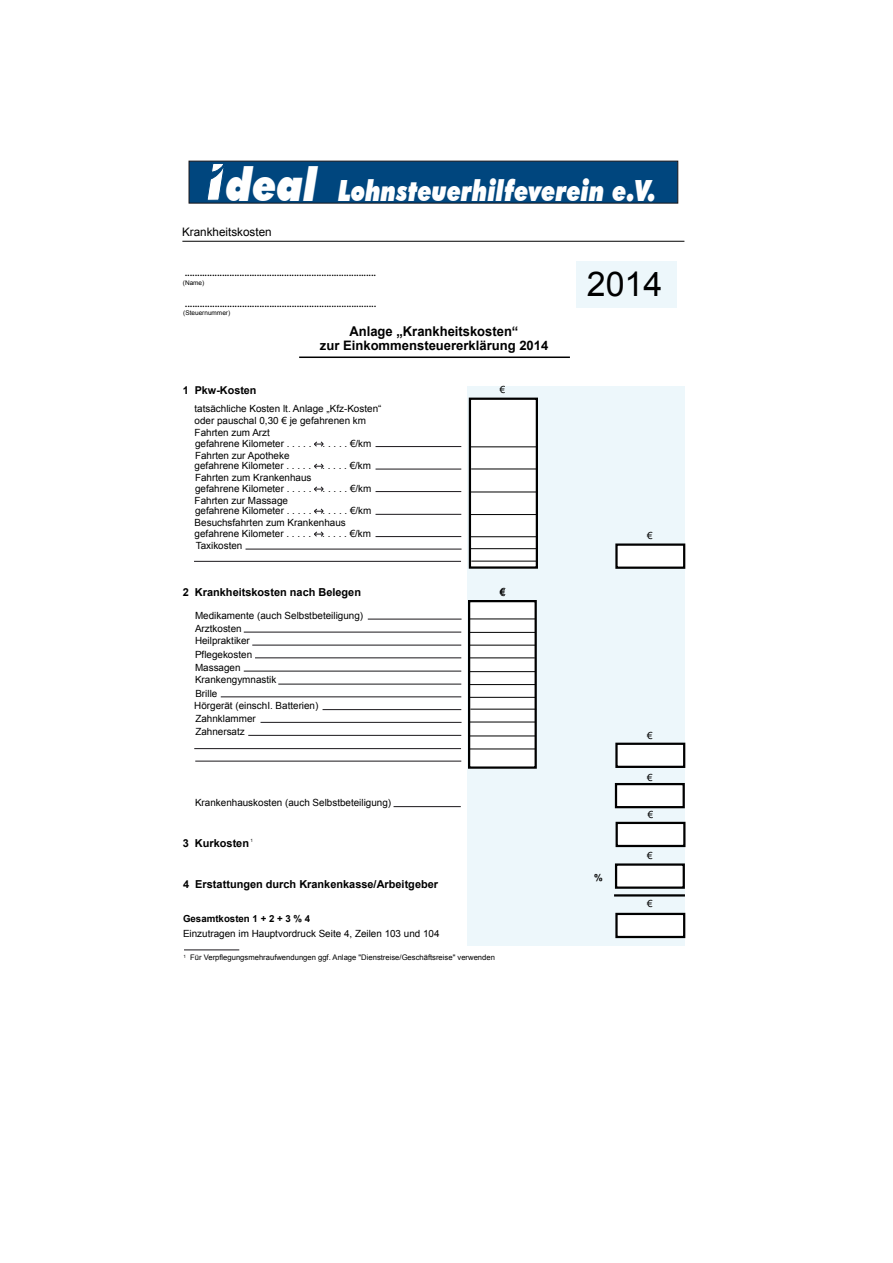
<style>
.page{position:relative;width:893px;height:1263px;background:#fff}
.page>*{position:absolute;margin:0;border:0;box-sizing:border-box;transform-origin:0 0}
.t1{font:34.05px "Arial";color:#000}
.t2{font:italic 900 29.1px "Futura BT";color:#fff;scale:.8 1}
.t3{font:700 13.5px "Arial";color:#000;scale:.96 1}
.t4{font:700 13.05px "Arial";color:#000}
.t5{font:12px "Myriad Pro";color:#000}
.t6{font:11.7px "Arial";color:#000}
.t7{font:700 10.95px "Arial";color:#000}
.t8{font:700 10.8px "Arial";color:#000}
.t9{font:9.9px/12.8px "Arial";color:#000}
.t10{font:700 9.75px "Arial";color:#000}
.t11{font:7.65px "Arial";color:#000}
.t12{font:6.45px "Arial";color:#000}
.t13{font:4.5px "Arial";color:#000}
.s1{font-size:46.5px}
</style>
<div class="page">
<div style="left:576px;top:261px;width:100px;height:47px;background:#edf7fb"></div>
<hr style="left:182px;top:241px;width:502px;height:1px;background:#000">
<hr style="left:299px;top:356px;width:271px;height:2px;background:#000">
<div style="left:189px;top:161px;width:489px;height:43px;background:#00467e;border:1px solid #1a171b"></div>
<svg style="left:206px;top:161px;width:20px;height:40px"></svg>
<svg style="left:314px;top:441px;width:10px;height:6px"></svg>
<svg style="left:314px;top:463px;width:10px;height:6px"></svg>
<svg style="left:314px;top:486px;width:10px;height:6px"></svg>
<svg style="left:314px;top:508px;width:10px;height:6px"></svg>
<svg style="left:314px;top:531px;width:10px;height:6px"></svg>
<hr style="left:376px;top:446px;width:85px;height:1px;background:#1a171b">
<hr style="left:376px;top:469px;width:85px;height:1px;background:#1a171b">
<hr style="left:376px;top:491px;width:85px;height:1px;background:#1a171b">
<hr style="left:376px;top:514px;width:85px;height:1px;background:#1a171b">
<hr style="left:376px;top:536px;width:85px;height:1px;background:#1a171b">
<hr style="left:245px;top:549px;width:217px;height:1px;background:#1a171b">
<hr style="left:194px;top:561px;width:267px;height:1px;background:#1a171b">
<hr style="left:368px;top:619px;width:93px;height:1px;background:#1a171b">
<hr style="left:244px;top:632px;width:217px;height:1px;background:#1a171b">
<hr style="left:252px;top:645px;width:209px;height:1px;background:#1a171b">
<hr style="left:255px;top:657px;width:206px;height:1px;background:#1a171b">
<hr style="left:244px;top:671px;width:217px;height:1px;background:#1a171b">
<hr style="left:278px;top:684px;width:183px;height:1px;background:#1a171b">
<hr style="left:221px;top:696px;width:240px;height:1px;background:#1a171b">
<hr style="left:322px;top:709px;width:139px;height:1px;background:#1a171b">
<hr style="left:260px;top:722px;width:201px;height:1px;background:#1a171b">
<hr style="left:248px;top:735px;width:213px;height:1px;background:#1a171b">
<hr style="left:194px;top:748px;width:267px;height:1px;background:#1a171b">
<hr style="left:195px;top:761px;width:266px;height:1px;background:#1a171b">
<hr style="left:394px;top:806px;width:67px;height:1px;background:#1a171b">
<hr style="left:184px;top:949px;width:55px;height:1px;background:#1a171b">
<div style="left:468px;top:386px;width:217px;height:559px;background:#edf7fb"></div>
<div style="left:469px;top:398px;width:69px;height:171px;background:#fff;border:2px solid #000"></div>
<div style="left:468px;top:600px;width:69px;height:169px;background:#fff;border:2px solid #000"></div>
<hr style="left:469px;top:618px;width:66px;height:1px;background:#000">
<hr style="left:470px;top:632px;width:65px;height:1px;background:#000">
<hr style="left:470px;top:645px;width:65px;height:1px;background:#000">
<hr style="left:469px;top:657px;width:66px;height:1px;background:#000">
<hr style="left:469px;top:671px;width:66px;height:1px;background:#000">
<hr style="left:469px;top:684px;width:66px;height:1px;background:#000">
<hr style="left:470px;top:697px;width:66px;height:1px;background:#000">
<hr style="left:471px;top:446px;width:65px;height:1px;background:#000">
<hr style="left:471px;top:469px;width:66px;height:1px;background:#000">
<hr style="left:470px;top:514px;width:66px;height:1px;background:#000">
<hr style="left:471px;top:492px;width:66px;height:1px;background:#000">
<hr style="left:471px;top:536px;width:66px;height:1px;background:#000">
<hr style="left:471px;top:548px;width:66px;height:1px;background:#000">
<hr style="left:471px;top:561px;width:66px;height:1px;background:#000">
<div style="left:615px;top:743px;width:70px;height:25px;background:#fff;border:2px solid #000"></div>
<div style="left:615px;top:543px;width:70px;height:26px;background:#fff;border:2px solid #000"></div>
<div style="left:615px;top:783px;width:70px;height:25px;background:#fff;border:2px solid #000"></div>
<div style="left:615px;top:822px;width:70px;height:25px;background:#fff;border:2px solid #000"></div>
<div style="left:615px;top:863px;width:70px;height:26px;background:#fff;border:2px solid #000"></div>
<div style="left:615px;top:913px;width:70px;height:25px;background:#fff;border:2px solid #000"></div>
<hr style="left:614px;top:894px;width:71px;height:2px;background:#000">
<hr style="left:470px;top:709px;width:66px;height:1px;background:#000">
<hr style="left:470px;top:722px;width:66px;height:1px;background:#000">
<hr style="left:470px;top:735px;width:66px;height:1px;background:#000">
<hr style="left:469px;top:748px;width:66px;height:1px;background:#000">
<h2 class="t2" style="left:226px;top:172px;width:539px"><span class="s1">deal</span> Lohnsteuerhilfeverein e.V.</h2>
<p class="t6" style="left:182px;top:224px;width:91px">Krankheitskosten</p>
<p class="t5" style="left:185px;top:265px;width:193px">.............................................................................</p>
<p class="t12" style="left:183px;top:278px;width:23px">(Name)</p>
<p class="t12" style="left:183px;top:308px;width:48px">(Steuernummer)</p>
<h3 class="t3" style="left:349px;top:322px;width:178px">Anlage „Krankheitskosten“</h3>
<h3 class="t4" style="left:320px;top:336px;width:230px">zur Einkommensteuererklärung 2014</h3>
<p class="t5" style="left:185px;top:296px;width:193px">.............................................................................</p>
<p class="t8" style="left:183px;top:383px;width:75px">1 Pkw-Kosten</p>
<p class="t9" style="left:194px;top:402px;width:188px;line-height:12.3px">tatsächliche Kosten lt. Anlage „Kfz-Kosten“ oder pauschal 0,30 € je gefahrenen km<br>Fahrten zum Arzt</p>
<p class="t9" style="left:195px;top:438px;width:178px;line-height:11.7px">gefahrene Kilometer . . . . . . . . . . €/km<br>Fahrten zur Apotheke</p>
<p class="t9" style="left:195px;top:460px;width:178px;line-height:12px">gefahrene Kilometer . . . . . . . . . . €/km<br>Fahrten zum Krankenhaus</p>
<p class="t9" style="left:195px;top:482px;width:178px">gefahrene Kilometer . . . . . . . . . . €/km<br>Fahrten zur Massage</p>
<p class="t9" style="left:195px;top:505px;width:178px;line-height:12px">gefahrene Kilometer . . . . . . . . . . €/km<br>Besuchsfahrten zum Krankenhaus</p>
<p class="t9" style="left:196px;top:539px;width:48px">Taxikosten</p>
<p class="t9" style="left:195px;top:527px;width:178px">gefahrene Kilometer . . . . . . . . . . €/km</p>
<p class="t7" style="left:183px;top:584px;width:180px">2 Krankheitskosten nach Belegen</p>
<p class="t9" style="left:195px;top:608px;width:170px;line-height:13.5px">Medikamente (auch Selbstbeteiligung)<br>Arztkosten</p>
<p class="t9" style="left:195px;top:634px;width:59px;line-height:14px">Heilpraktiker<br>Pflegekosten</p>
<p class="t9" style="left:195px;top:661px;width:83px">Massagen<br>Krankengymnastik</p>
<p class="t9" style="left:194px;top:686px;width:126px">Brille<br>Hörgerät (einschI. Batterien)<br>Zahnklammer<br>Zahnersatz</p>
<p class="t9" style="left:195px;top:796px;width:198px">Krankenhauskosten (auch Selbstbeteiligung)</p>
<p class="t13" style="left:251px;top:838px;width:4px">1</p>
<p class="t7" style="left:183px;top:835px;width:68px">3 Kurkosten</p>
<p class="t7" style="left:183px;top:876px;width:256px">4 Erstattungen durch Krankenkasse/Arbeitgeber</p>
<p class="t10" style="left:183px;top:912px;width:129px">Gesamtkosten 1 + 2 + 3 % 4</p>
<p class="t9" style="left:500px;top:383px;width:7px">€</p>
<p class="t9" style="left:500px;top:586px;width:7px">€</p>
<p class="t9" style="left:183px;top:927px;width:258px">Einzutragen im Hauptvordruck Seite 4, Zeilen 103 und 104</p>
<p class="t11" style="left:190px;top:952px;width:306px">Für Verpflegungsmehraufwendungen ggf. Anlage "Dienstreise/Geschäftsreise" verwenden</p>
<p class="t13" style="left:183px;top:953px;width:4px">1</p>
<h1 class="t1" style="left:587px;top:260px;width:77px">2014</h1>
<p class="t9" style="left:647px;top:529px;width:7px">€</p>
<p class="t9" style="left:647px;top:729px;width:7px">€</p>
<p class="t9" style="left:647px;top:771px;width:7px">€</p>
<p class="t9" style="left:648px;top:808px;width:7px">€</p>
<p class="t10" style="left:594px;top:870px;width:10px">%</p>
<p class="t9" style="left:647px;top:849px;width:7px">€</p>
<p class="t9" style="left:647px;top:897px;width:7px">€</p>
</div>
